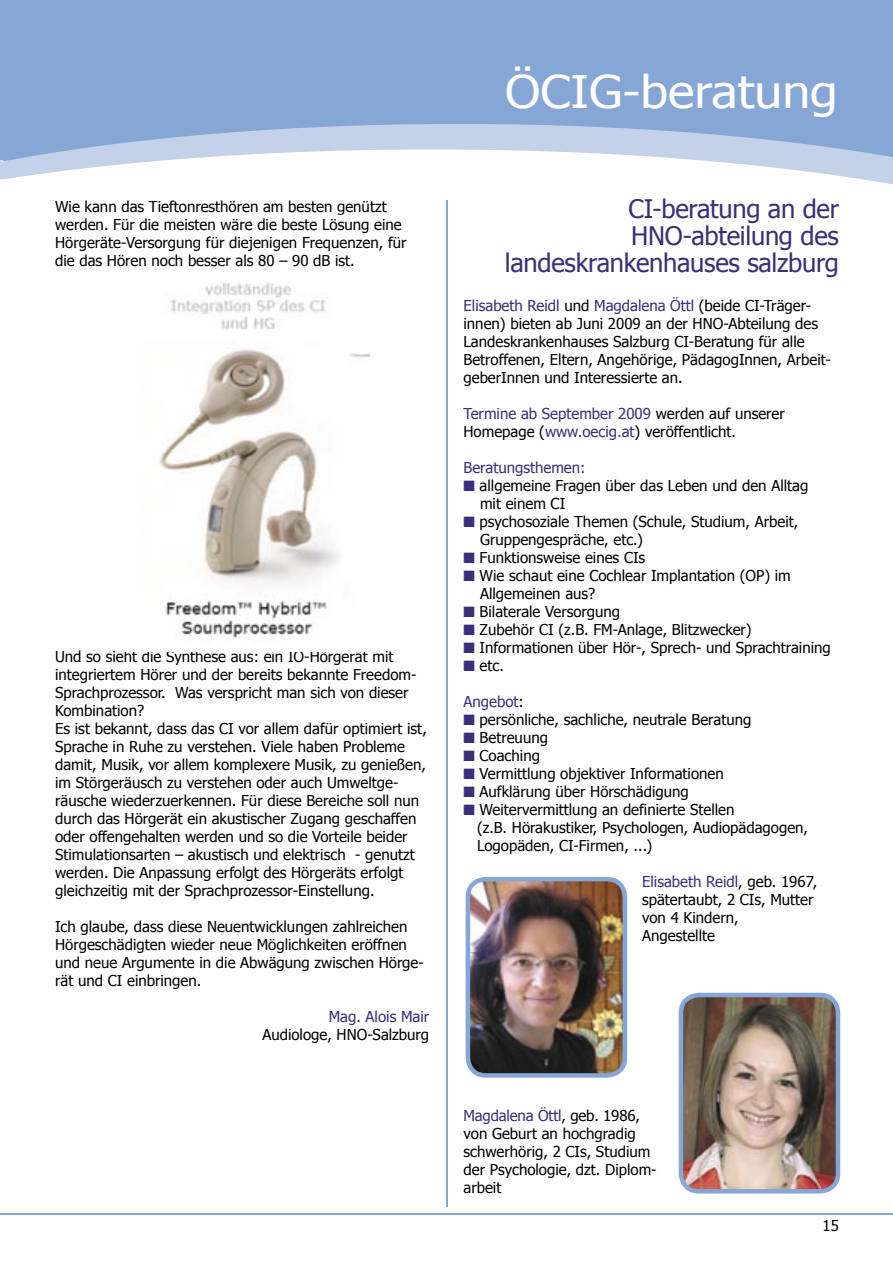
<style>
.page{position:relative;width:893px;height:1263px;background:#fff}
.page>*{position:absolute;margin:0;border:0;box-sizing:border-box;transform-origin:0 0}
.t1{font:45px "Tahoma";color:#fff;scale:1.11 1}
.t2{font:25.5px/27px "Tahoma";letter-spacing:-.01em;color:#3c2e79;text-align:right}
.t3{font:15px/18px "Tahoma";color:#000}
.t4{font:15px "Tahoma";color:#3c2e79}
.s1{color:#3c2e79}
.s2{color:#000}
</style>
<div class="page">
<hr style="left:0;top:1213px;width:893px;height:1px;background:#86a6d5">
<svg style="left:0;top:0;width:3px;height:124px"></svg>
<div style="left:14px;top:0;width:879px;height:160px;background:#86a6d5"></div>
<div style="left:3px;top:0;width:11px;height:160px;background:#86a6d5"></div>
<svg style="left:0;top:124px;width:841px;height:25px;fill:#c3d1e9"></svg>
<svg style="left:304px;top:149px;width:589px;height:209px"></svg>
<svg style="left:0;top:149px;width:304px;height:31px"></svg>
<img style="left:159px;top:270px;width:210px;height:368px">
<hr style="left:446px;top:200px;width:2px;height:1007px;background:#86a6d5">
<img style="left:466px;top:877px;width:161px;height:201px">
<img style="left:679px;top:993px;width:161px;height:200px">
<p class="t3" style="left:55px;top:197px;width:353px">Wie kann das Tieftonresthören am besten genützt werden. Für die meisten wäre die beste Lösung eine Hörgeräte-Versorgung für diejenigen Frequenzen, für die das Hören noch besser als 80 – 90 dB ist.</p>
<p class="t3" style="left:55px;top:647px;width:373px">Und so sieht die Synthese aus: ein IO-Hörgerät mit integriertem Hörer und der bereits bekannte Freedom-Sprachprozessor. Was verspricht man sich von dieser Kombination?<br>Es ist bekannt, dass das CI vor allem dafür optimiert ist, Sprache in Ruhe zu verstehen. Viele haben Probleme damit, Musik, vor allem komplexere Musik, zu genießen, im Störgeräusch zu verstehen oder auch Umweltge&shy;räusche wiederzuerkennen. Für diese Bereiche soll nun durch das Hörgerät ein akustischer Zugang geschaffen oder offengehalten werden und so die Vorteile beider Stimulationsarten – akustisch und elektrisch - genutzt werden. Die Anpassung erfolgt des Hörgeräts erfolgt gleichzeitig mit der Sprachprozessor-Einstellung.</p>
<p class="t3" style="left:55px;top:917px;width:370px">Ich glaube, dass diese Neuentwicklungen zahlreichen Hörgeschädigten wieder neue Möglichkeiten eröffnen und neue Argumente in die Abwägung zwischen Hörge&shy;rät und CI einbringen.</p>
<p class="t4" style="left:329px;top:1007px;width:102px">Mag. Alois Mair</p>
<p class="t3" style="left:262px;top:1025px;width:168px">Audiologe, HNO-Salzburg</p>
<h1 class="t1" style="left:505px;top:61px;width:301px">ÖCIG-beratung</h1>
<h2 class="t2" style="left:505px;top:194px;width:335px">CI-beratung an der<br>HNO-abteilung des landeskrankenhauses salzburg</h2>
<p class="t3" style="left:463px;top:296px;width:369px"><span class="s1">Elisabeth Reidl</span> und <span class="s1">Magdalena Öttl</span> (beide CI-Träger&shy;innen) bieten ab Juni 2009 an der HNO-Abteilung des Landeskrankenhauses Salzburg CI-Beratung für alle Betroffenen, Eltern, Angehörige, PädagogInnen, Arbeit&shy;geberInnen und Interessierte an.</p>
<p class="t3" style="left:463px;top:404px;width:323px"><span class="s1">Termine ab September 2009</span> werden auf unserer<br>Homepage (<span class="s1">www.oecig.at</span>) veröffentlicht.</p>
<p class="t4" style="left:463px;top:458px;width:124px">Beratungsthemen:</p>
<p class="t3" style="left:480px;top:476px;width:330px;text-indent:-16px"><span class="s1">■</span> allgemeine Fragen über das Leben und den Alltag mit einem CI</p>
<p class="t3" style="left:480px;top:512px;width:320px;text-indent:-16px"><span class="s1">■</span> psychosoziale Themen (Schule, Studium, Arbeit,<br>Gruppengespräche, etc.)</p>
<p class="t3" style="left:463px;top:548px;width:183px"><span class="s1">■</span> Funktionsweise eines CIs</p>
<p class="t3" style="left:480px;top:566px;width:312px;text-indent:-16px"><span class="s1">■</span> Wie schaut eine Cochlear Implantation (OP) im<br>Allgemeinen aus?</p>
<p class="t3" style="left:463px;top:602px;width:158px"><span class="s1">■</span> Bilaterale Versorgung</p>
<p class="t3" style="left:463px;top:620px;width:290px"><span class="s1">■</span> Zubehör CI (z.B. FM-Anlage, Blitzwecker)</p>
<p class="t3" style="left:463px;top:638px;width:369px"><span class="s1">■</span> Informationen über Hör-, Sprech- und Sprachtraining</p>
<p class="t3" style="left:463px;top:656px;width:42px"><span class="s1">■</span> etc.</p>
<p class="t4" style="left:463px;top:692px;width:62px">Angebot<span class="s2">:</span></p>
<p class="t3" style="left:463px;top:710px;width:289px"><span class="s1">■</span> persönliche, sachliche, neutrale Beratung</p>
<p class="t3" style="left:463px;top:728px;width:86px"><span class="s1">■</span> Betreuung</p>
<p class="t3" style="left:463px;top:746px;width:78px"><span class="s1">■</span> Coaching</p>
<p class="t3" style="left:463px;top:764px;width:262px"><span class="s1">■</span> Vermittlung objektiver Informationen</p>
<p class="t3" style="left:463px;top:782px;width:227px"><span class="s1">■</span> Aufklärung über Hörschädigung</p>
<p class="t3" style="left:477px;top:800px;width:333px;text-indent:-14px"><span class="s1">■</span> Weitervermittlung an definierte Stellen<br>(z.B. Hörakustiker, Psychologen, Audiopädagogen,<br>Logopäden, CI-Firmen, ...)</p>
<p class="t3" style="left:642px;top:872px;width:177px"><span class="s1">Elisabeth Reidl</span>, geb. 1967, spätertaubt, 2 CIs, Mutter von 4 Kindern,<br>Angestellte</p>
<p class="t3" style="left:463px;top:1106px;width:195px"><span class="s1">Magdalena Öttl</span>, geb. 1986, von Geburt an hochgradig schwerhörig, 2 CIs, Studium der Psychologie, dzt. Diplom&shy;arbeit</p>
<p class="t3" style="left:823px;top:1216px;width:18px">15</p>
</div>
